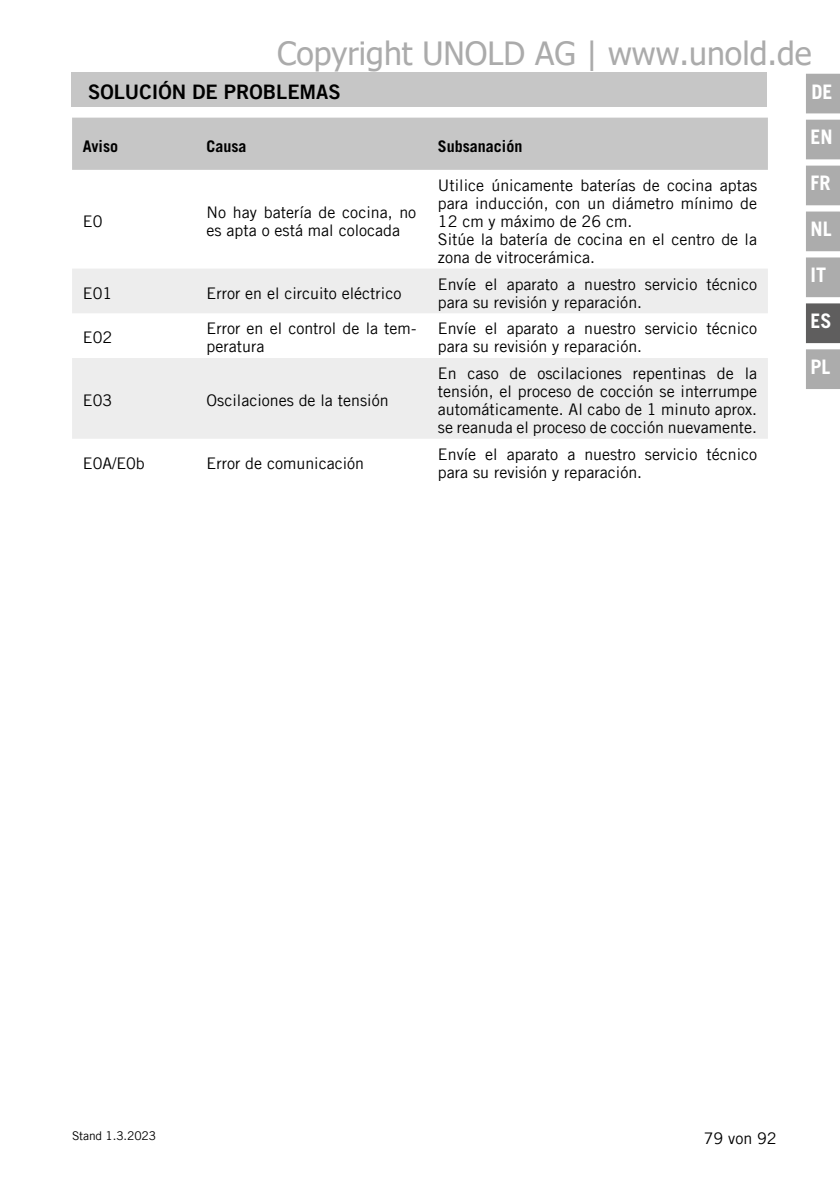
<style>
.page{position:relative;width:840px;height:1191px;background:#fff}
.page>*{position:absolute;margin:0;border:0;box-sizing:border-box;transform-origin:0 0}
.t1{font:32px "Tahoma";color:#ababab}
.t2{font:20px "Trade Gothic LT Com Bd 2";color:#000}
.t3{font:700 20px "Trade Gothic LT Com";color:#fff}
.t4{font:16px/18px "Trade Gothic LT Com";color:#000}
.t5{font:700 16px "Trade Gothic LT Com";color:#000}
.t6{font:12px "Trade Gothic LT Com";letter-spacing:-.01em;color:#000}
</style>
<div class="page">
<div style="left:805px;top:74px;width:34px;height:39px;background:#acacac"></div>
<div style="left:805px;top:120px;width:34px;height:39px;background:#acacac"></div>
<div style="left:805px;top:166px;width:34px;height:39px;background:#acacac"></div>
<div style="left:805px;top:211px;width:34px;height:40px;background:#acacac;border:2px solid #acacac"></div>
<div style="left:805px;top:257px;width:34px;height:40px;background:#acacac;border:2px solid #acacac"></div>
<div style="left:805px;top:303px;width:34px;height:40px;background:#5f5e5e;border:2px solid #5f5e5e"></div>
<div style="left:805px;top:349px;width:34px;height:40px;background:#acacac;border:2px solid #acacac"></div>
<div style="left:71px;top:72px;width:695px;height:34px;background:#c6c6c6"></div>
<div style="left:72px;top:118px;width:695px;height:52px;background:#c6c6c6"></div>
<svg style="left:72px;top:269px;width:695px;height:170px;fill:#ededed"></svg>
<h1 class="t1" style="left:277px;top:32px;width:535px">Copyright UNOLD AG | www.unold.de</h1>
<p class="t2" style="left:88px;top:79px;width:254px">SOLUCIÓN DE PROBLEMAS</p>
<p class="t5" style="left:83px;top:136px;width:37px">Aviso</p>
<p class="t5" style="left:206px;top:136px;width:41px">Causa</p>
<p class="t5" style="left:437px;top:136px;width:86px">Subsanación</p>
<p class="t4" style="left:83px;top:212px;width:21px">E0</p>
<p class="t4" style="left:206px;top:203px;width:211px">No hay batería de cocina, no es apta o está mal colocada</p>
<p class="t4" style="left:437px;top:176px;width:320px">Utilice únicamente baterías de cocina aptas para inducción, con un diámetro mínimo de 12 cm y máximo de 26 cm.<br>Sitúe la batería de cocina en el centro de la zona de vitrocerámica.</p>
<p class="t4" style="left:83px;top:284px;width:31px">E01</p>
<p class="t4" style="left:206px;top:284px;width:196px">Error en el circuito eléctrico</p>
<p class="t4" style="left:437px;top:275px;width:320px">Envíe el aparato a nuestro servicio técnico para su revisión y reparación.</p>
<p class="t4" style="left:83px;top:328px;width:31px">E02</p>
<p class="t4" style="left:206px;top:319px;width:211px">Error en el control de la tem&shy;peratura</p>
<p class="t4" style="left:437px;top:319px;width:320px">Envíe el aparato a nuestro servicio técnico para su revisión y reparación.</p>
<p class="t4" style="left:83px;top:391px;width:31px">E03</p>
<p class="t4" style="left:206px;top:391px;width:183px">Oscilaciones de la tensión</p>
<p class="t4" style="left:437px;top:364px;width:320px;text-align:justify">En caso de oscilaciones repentinas de la tensión, el proceso de cocción se interrumpe automáticamente. Al cabo de 1 minuto aprox. se reanuda el proceso de cocción nuevamente.</p>
<p class="t4" style="left:83px;top:454px;width:63px">E0A/E0b</p>
<p class="t4" style="left:206px;top:454px;width:159px">Error de comunicación</p>
<p class="t4" style="left:438px;top:445px;width:320px">Envíe el aparato a nuestro servicio técnico para su revisión y reparación.</p>
<p class="t3" style="left:811px;top:80px;width:23px">DE</p>
<p class="t3" style="left:810px;top:125px;width:24px">EN</p>
<p class="t3" style="left:810px;top:171px;width:21px">FR</p>
<p class="t3" style="left:810px;top:217px;width:23px">NL</p>
<p class="t3" style="left:810px;top:262px;width:17px">IT</p>
<p class="t3" style="left:810px;top:308px;width:23px">ES</p>
<p class="t3" style="left:810px;top:354px;width:21px">PL</p>
<p class="t6" style="left:72px;top:1128px;width:85px">Stand 1.3.2023</p>
<p class="t4" style="left:703px;top:1129px;width:74px">79 von 92</p>
</div>
